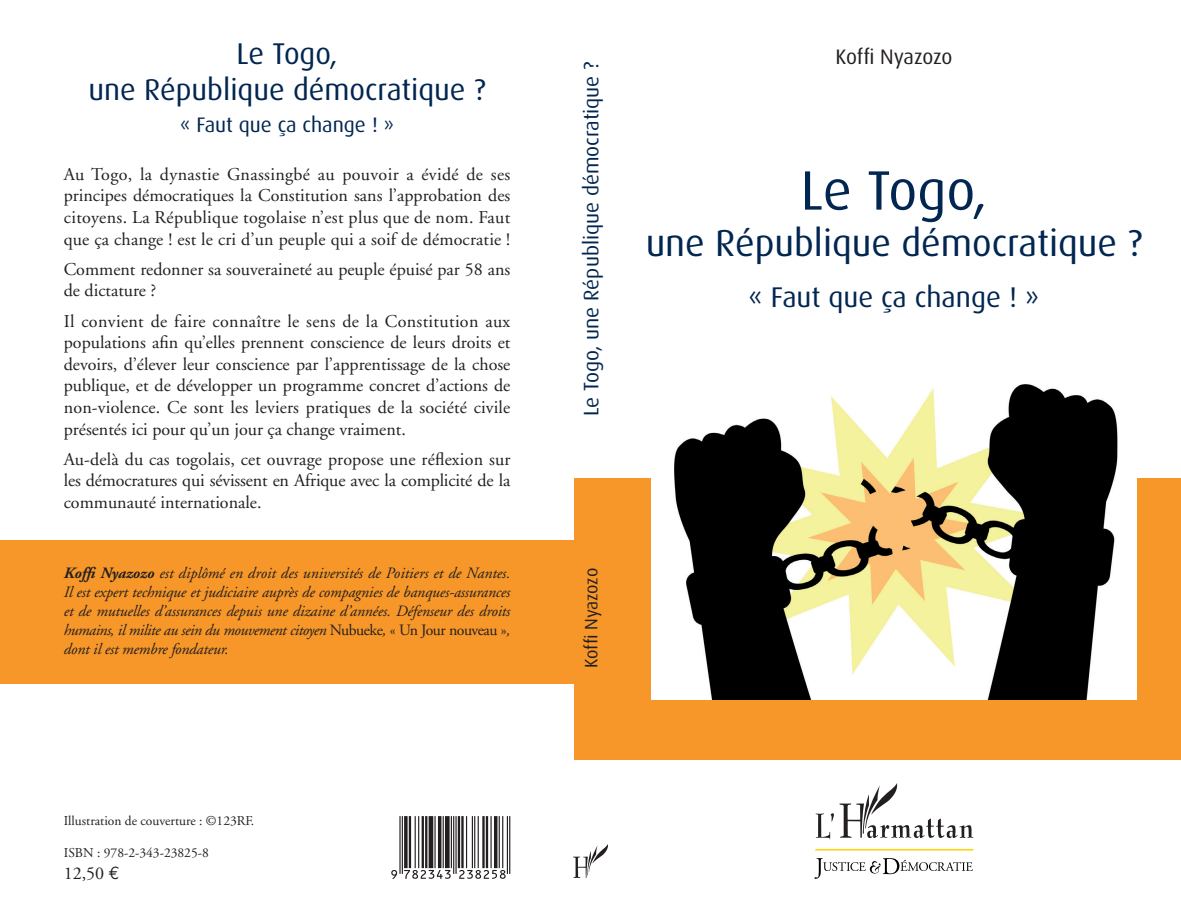
<style>
.page{position:relative;width:1181px;height:915px;background:#fff}
.page>*{position:absolute;margin:0;border:0;box-sizing:border-box;transform-origin:0 0}
.t1{font:55.5px "Dax";letter-spacing:-.005em;color:#002651}
.t2{font:37.5px "Dax";color:#002651}
.t3{font:30px/36px "Dax";color:#002651;text-align:center}
.t4{font:28.5px "Dax";color:#002651}
.t5{font:21px "Dax";color:#002651}
.t6{font:21px "Dax";letter-spacing:-.015em;color:#231f20}
.t7{font:18px/21.6px "Adobe Garamond";color:#231f20;text-align:justify}
.t8{font:18px "Dax";letter-spacing:-.015em;color:#231f20}
.t9{font:italic 15.75px/18.9px "Adobe Garamond";letter-spacing:-.03em;color:#231f20;text-align:justify}
.t10{font:13.5px "Adobe Garamond";color:#231f20}
.s1{font-weight:700}
.s2{font-style:normal}
.s3{font-family:"Euro Mono"}
</style>
<div class="page">
<div style="left:0;top:540px;width:588px;height:144px;background:#f79729"></div>
<div style="left:574px;top:477px;width:607px;height:282px;background:#f79729"></div>
<img style="left:573px;top:844px;width:35px;height:32px">
<img style="left:652px;top:384px;width:484px;height:315px">
<svg style="left:815px;top:783px;width:158px;height:56px"></svg>
<svg style="left:814px;top:858px;width:159px;height:20px"></svg>
<hr style="left:815px;top:848px;width:158px;height:2px;background:#fed310">
<svg style="left:391px;top:816px;width:119px;height:62px"></svg>
<h3 class="t3" style="left:88px;top:36px;width:399px">Le Togo,<br>une République démocratique ?</h3>
<p class="t5" style="left:180px;top:113px;width:216px">« Faut que ça change ! »</p>
<p class="t7" style="left:64px;top:164px;width:448px">Au Togo, la dynastie Gnassingbé au pouvoir a évidé de ses principes démocratiques la Constitution sans l’approbation des citoyens. La République togolaise n’est plus que de nom. Faut que ça change ! est le cri d’un peuple qui a soif de démocratie !</p>
<p class="t7" style="left:64px;top:259px;width:448px">Comment redonner sa souveraineté au peuple épuisé par 58 ans de dictature ?</p>
<p class="t7" style="left:64px;top:310px;width:448px">Il convient de faire connaître le sens de la Constitution aux populations afin qu’elles prennent conscience de leurs droits et devoirs, d’élever leur conscience par l’apprentissage de la chose publique, et de développer un programme concret d’actions de non-violence. Ce sont les leviers pratiques de la société civile présentés ici pour qu’un jour ça change vraiment.</p>
<p class="t7" style="left:64px;top:448px;width:448px">Au-delà du cas togolais, cet ouvrage propose une réflexion sur les démocratures qui sévissent en Afrique avec la complicité de la communauté internationale.</p>
<p class="t9" style="left:64px;top:564px;width:448px"><span class="s1">Koffi Nyazozo</span> est diplômé en droit des universités de Poitiers et de Nantes.<br>Il est expert technique et judiciaire auprès de compagnies de banques-assurances et de mutuelles d’assurances depuis une dizaine d’années. Défenseur des droits humains, il milite au sein du mouvement citoyen <span class="s2">Nubueke</span>, <span class="s2">« Un Jour nouveau »</span>, dont il est membre fondateur.</p>
<p class="t10" style="left:64px;top:813px;width:192px">Illustration de couverture : ©123RF.</p>
<p class="t10" style="left:64px;top:845px;width:147px">ISBN : 978-2-343-23825-8</p>
<p class="t7" style="left:64px;top:862px;width:57px">12,50 <span class="s3">e</span></p>
<p class="t5" style="left:580px;top:416px;width:356px;rotate:-90deg">Le Togo, une République démocratique ?</p>
<p class="t6" style="left:835px;top:45px;width:118px">Koffi Nyazozo</p>
<h1 class="t1" style="left:800px;top:160px;width:188px">Le Togo,</h1>
<h2 class="t2" style="left:646px;top:222px;width:498px">une République démocratique ?</h2>
<h3 class="t4" style="left:748px;top:281px;width:293px">« Faut que ça change ! »</h3>
<p class="t8" style="left:581px;top:668px;width:102px;rotate:-90deg">Koffi Nyazozo</p>
</div>
